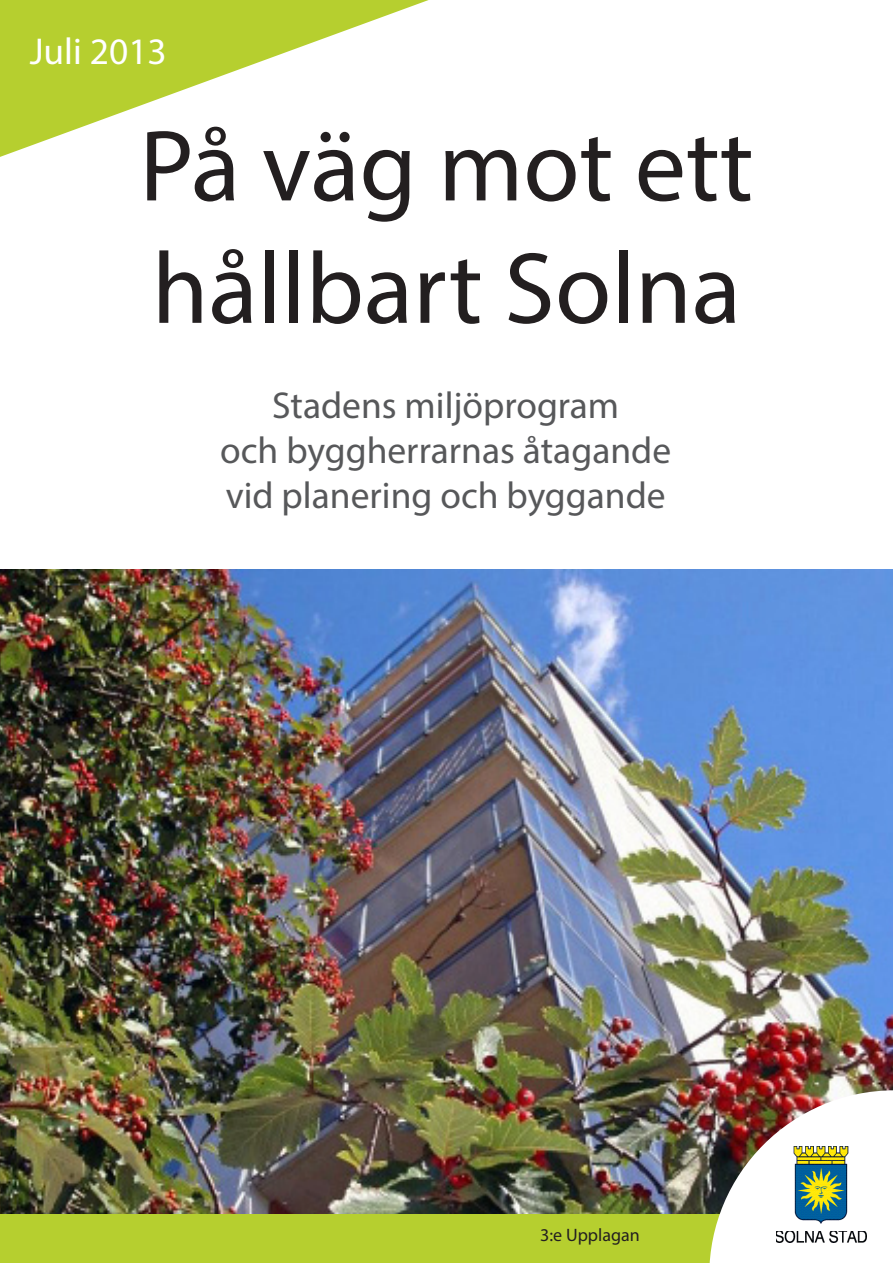
<style>
.page{position:relative;width:893px;height:1263px;background:#fff}
.page>*{position:absolute;margin:0;border:0;box-sizing:border-box;transform-origin:0 0}
.t1{font:102px "Myriad Pro";color:#231f20}
.t2{font:37.5px/45px "Myriad Pro";color:#57585a;text-align:center}
.t3{font:37.5px "Myriad Pro";color:#fff}
.t4{font:18px "Myriad Pro";color:#231f20}
</style>
<div class="page">
<img style="left:0;top:570px;width:893px;height:644px">
<div style="left:0;top:1214px;width:893px;height:49px;background:#b6cf2f"></div>
<img style="left:709px;top:1090px;width:184px;height:173px">
<img style="left:776px;top:1147px;width:91px;height:95px">
<svg style="left:0;top:0;width:429px;height:157px"></svg>
<p class="t3" style="left:30px;top:28px;width:139px">Juli 2013</p>
<p class="t1" style="left:139px;top:103px;width:615px">På väg mot ett</p>
<p class="t1" style="left:152px;top:226px;width:591px">hållbart Solna</p>
<p class="t2" style="left:220px;top:382px;width:452px">Stadens miljöprogram<br>och byggherrarnas åtagande vid planering och byggande</p>
<p class="t4" style="left:540px;top:1224px;width:101px">3:e Upplagan</p>
</div>
